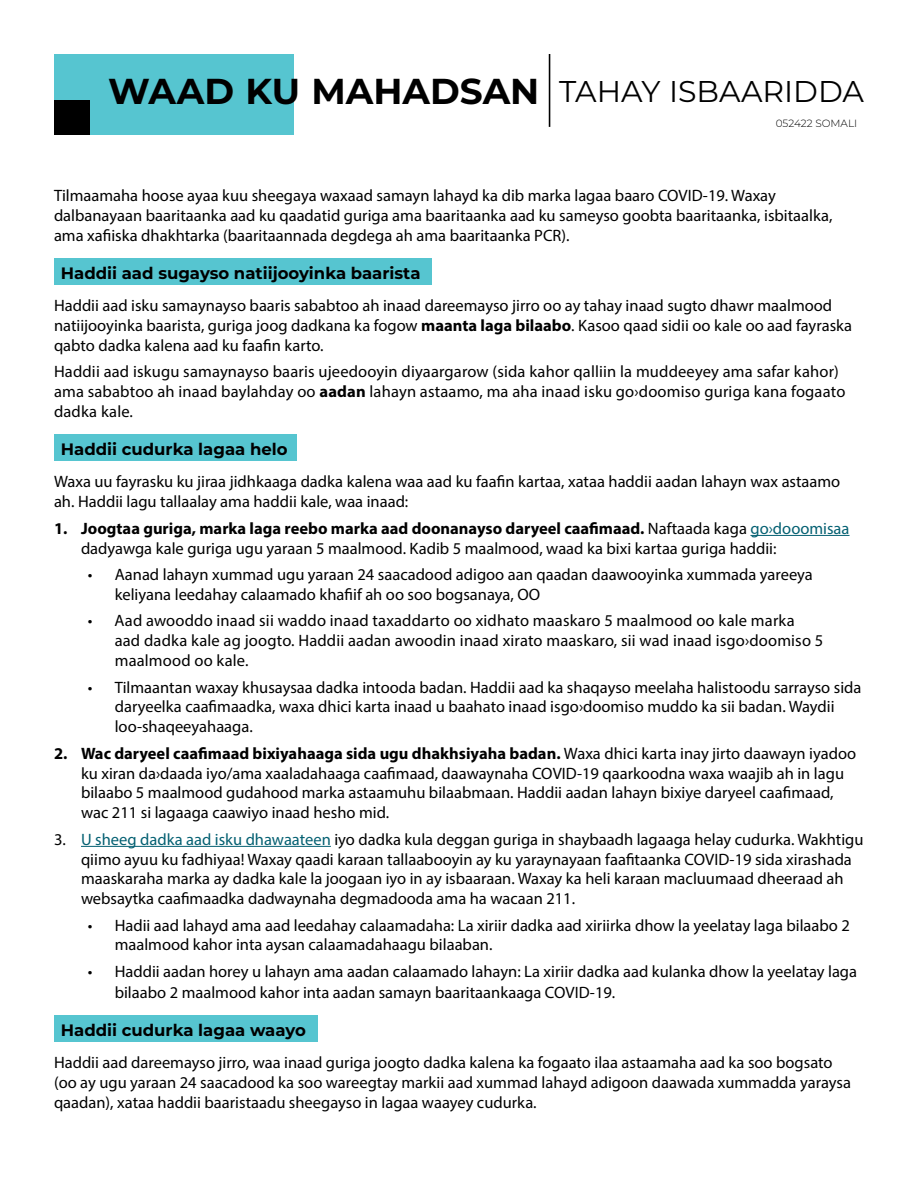
<style>
.page{position:relative;width:918px;height:1188px;background:#fff}
.page>*{position:absolute;margin:0;border:0;box-sizing:border-box;transform-origin:0 0}
.t1{font:30px "Montserrat";color:#000}
.Body_Style{font:16.5px/19.8px "Myriad Pro";color:#000}
.Number_paragraph{font:16.5px/19.8px "Myriad Pro";letter-spacing:.005em;color:#000}
.Another_Paragraph_He{font:700 16.5px "Montserrat";color:#000}
.Table_Paragraph{font:300 10.5px "Montserrat";color:#000}
.s1{font-weight:700;font-size:36px}
.s2{font-weight:700}
.s3{color:#046072}
</style>
<div class="page">
<div style="left:54px;top:54px;width:240px;height:81px;background:#56c5d0"></div>
<div style="left:54px;top:101px;width:36px;height:34px;background:#000"></div>
<hr style="left:549px;top:54px;width:1px;height:73px;background:#000">
<hr style="left:750px;top:535px;width:100px;height:1px;background:#046072">
<hr style="left:81px;top:846px;width:250px;height:1px;background:#046072">
<div style="left:54px;top:258px;width:378px;height:27px;background:#56c5d0"></div>
<div style="left:54px;top:434px;width:243px;height:27px;background:#56c5d0"></div>
<div style="left:54px;top:1015px;width:263px;height:27px;background:#56c5d0"></div>
<p class="t1" style="left:108px;top:71px;width:757px"><span class="s1">WAAD KU MAHADSAN</span> TAHAY ISBAARIDDA</p>
<p class="Table_Paragraph" style="left:776px;top:116px;width:83px">052422 SOMALI</p>
<p class="Body_Style" style="left:54px;top:186px;width:780px">Tilmaamaha hoose ayaa kuu sheegaya waxaad samayn lahayd ka dib marka lagaa baaro COVID-19. Waxay dalbanayaan baaritaanka aad ku qaadatid guriga ama baaritaanka aad ku sameyso goobta baaritaanka, isbitaalka, ama xafiiska dhakhtarka (baaritaannada degdega ah ama baaritaanka PCR).</p>
<p class="Another_Paragraph_He" style="left:61px;top:262px;width:361px">Haddii aad sugayso natiijooyinka baarista</p>
<p class="Number_paragraph" style="left:54px;top:296px;width:800px">Haddii aad isku samaynayso baaris sababtoo ah inaad dareemayso jirro oo ay tahay inaad sugto dhawr maalmood natiijooyinka baarista, guriga joog dadkana ka fogow <span class="s2">maanta laga bilaabo</span>. Kasoo qaad sidii oo kale oo aad fayraska qabto dadka kalena aad ku faafin karto.</p>
<p class="Number_paragraph" style="left:54px;top:362px;width:793px">Haddii aad iskugu samaynayso baaris ujeedooyin diyaargarow (sida kahor qalliin la muddeeyey ama safar kahor) ama sababtoo ah inaad baylahday oo <span class="s2">aadan</span> lahayn astaamo, ma aha inaad isku go›doomiso guriga kana fogaato dadka kale.</p>
<p class="Another_Paragraph_He" style="left:61px;top:438px;width:229px">Haddii cudurka lagaa helo</p>
<p class="Body_Style" style="left:54px;top:472px;width:788px">Waxa uu fayrasku ku jiraa jidhkaaga dadka kalena waa aad ku faafin kartaa, xataa haddii aadan lahayn wax astaamo ah. Haddii lagu tallaalay ama haddii kale, waa inaad:</p>
<p class="Body_Style" style="left:81px;top:518px;width:770px;text-indent:-27px"><span class="s2">1. Joogtaa guriga, marka laga reebo marka aad doonanayso daryeel caafimaad.</span> Naftaada kaga <span class="s3">go›dooomisaa </span>dadyawga kale guriga ugu yaraan 5 maalmood. Kadib 5 maalmood, waad ka bixi kartaa guriga haddii:</p>
<p class="Body_Style" style="left:115px;top:564px;width:700px;text-indent:-27px">• Aanad lahayn xummad ugu yaraan 24 saacadood adigoo aan qaadan daawooyinka xummada yareeya keliyana leedahay calaamado khafiif ah oo soo bogsanaya, OO</p>
<p class="Body_Style" style="left:115px;top:611px;width:710px;text-indent:-27px">• Aad awooddo inaad sii waddo inaad taxaddarto oo xidhato maaskaro 5 maalmood oo kale marka aad dadka kale ag joogto. Haddii aadan awoodin inaad xirato maaskaro, sii wad inaad isgo›doomiso 5 maalmood oo kale.</p>
<p class="Body_Style" style="left:115px;top:677px;width:748px;text-indent:-27px">• Tilmaantan waxay khusaysaa dadka intooda badan. Haddii aad ka shaqayso meelaha halistoodu sarrayso sida daryeelka caafimaadka, waxa dhici karta inaad u baahato inaad isgo›doomiso muddo ka sii badan. Waydii loo-shaqeeyahaaga.</p>
<p class="Body_Style" style="left:81px;top:743px;width:777px;text-indent:-27px"><span class="s2">2. Wac daryeel caafimaad bixiyahaaga sida ugu dhakhsiyaha badan.</span> Waxa dhici karta inay jirto daawayn iyadoo ku xiran da›daada iyo/ama xaaladahaaga caafimaad, daawaynaha COVID-19 qaarkoodna waxa waajib ah in lagu bilaabo 5 maalmood gudahood marka astaamuhu bilaabmaan. Haddii aadan lahayn bixiye daryeel caafimaad, wac 211 si lagaaga caawiyo inaad hesho mid.</p>
<p class="Body_Style" style="left:81px;top:829px;width:784px;text-indent:-27px">3. <span class="s3">U sheeg dadka aad isku dhawaateen</span> iyo dadka kula deggan guriga in shaybaadh lagaaga helay cudurka. Wakhtigu qiimo ayuu ku fadhiyaa! Waxay qaadi karaan tallaabooyin ay ku yaraynayaan faafitaanka COVID-19 sida xirashada maaskaraha marka ay dadka kale la joogaan iyo in ay isbaaraan. Waxay ka heli karaan macluumaad dheeraad ah websaytka caafimaadka dadwaynaha degmadooda ama ha wacaan 211.</p>
<p class="Body_Style" style="left:115px;top:915px;width:737px;text-indent:-27px">• Hadii aad lahayd ama aad leedahay calaamadaha: La xiriir dadka aad xiriirka dhow la yeelatay laga bilaabo 2 maalmood kahor inta aysan calaamadahaagu bilaaban.</p>
<p class="Body_Style" style="left:115px;top:961px;width:744px;line-height:21px;text-indent:-27px">• Haddii aadan horey u lahayn ama aadan calaamado lahayn: La xiriir dadka aad kulanka dhow la yeelatay laga bilaabo 2 maalmood kahor inta aadan samayn baaritaankaaga COVID-19.</p>
<p class="Another_Paragraph_He" style="left:61px;top:1019px;width:247px">Haddii cudurka lagaa waayo</p>
<p class="Body_Style" style="left:54px;top:1053px;width:799px">Haddii aad dareemayso jirro, waa inaad guriga joogto dadka kalena ka fogaato ilaa astaamaha aad ka soo bogsato (oo ay ugu yaraan 24 saacadood ka soo wareegtay markii aad xummad lahayd adigoon daawada xummadda yaraysa qaadan), xataa haddii baaristaadu sheegayso in lagaa waayey cudurka.</p>
</div>
